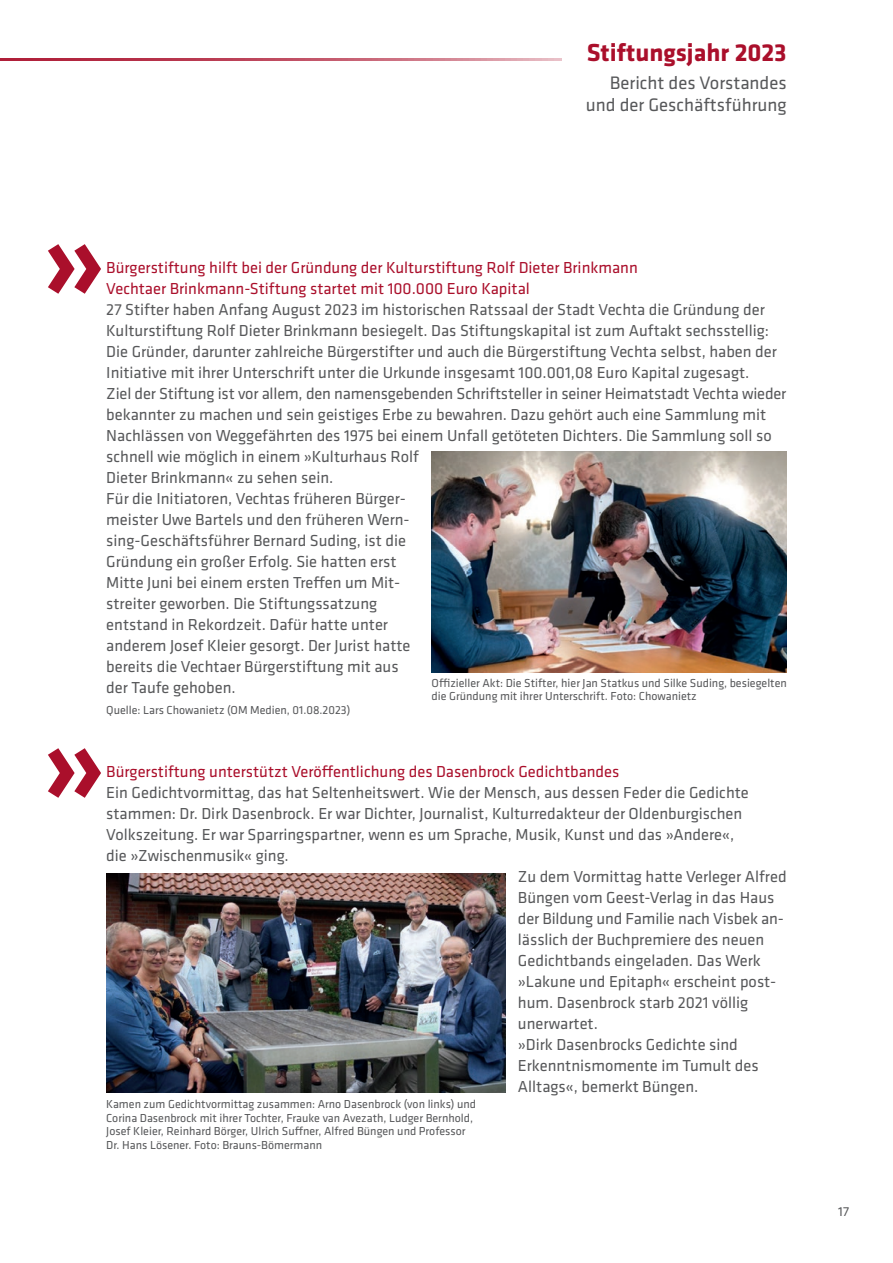
<style>
.page{position:relative;width:893px;height:1263px;background:#fff}
.page>*{position:absolute;margin:0;border:0;box-sizing:border-box;transform-origin:0 0}
.t1{font:700 25.5px "Klavika";color:#aa0f2b}
.t2{font:18.75px/21.8px "Klavika";color:#57585a;text-align:right}
.t3{font:16.5px/21px "Klavika";color:#57585a}
.t4{font:16.5px/21px "Klavika";color:#aa0f2b}
.t5{font:13.5px "Klavika";color:#57585a}
.t6{font:12px/13.5px "Klavika";color:#57585a}
</style>
<div class="page">
<hr style="left:0;top:59px;width:561px;height:2px;background:#aa0f2b">
<img style="left:431px;top:452px;width:356px;height:220px">
<img style="left:106px;top:873px;width:399px;height:219px">
<svg style="left:48px;top:244px;width:53px;height:50px"></svg>
<svg style="left:48px;top:748px;width:53px;height:50px"></svg>
<h1 class="t1" style="left:587px;top:34px;width:201px">Stiftungsjahr 2023</h1>
<p class="t2" style="left:586px;top:71px;width:202px">Bericht des Vorstandes und der Geschäftsführung</p>
<p class="t4" style="left:106px;top:257px;width:533px">Bürgerstiftung hilft bei der Gründung der Kulturstiftung Rolf Dieter Brinkmann<br>Vechtaer Brinkmann-Stiftung startet mit 100.000 Euro Kapital</p>
<p class="t3" style="left:106px;top:299px;width:681px">27 Stifter haben Anfang August 2023 im historischen Ratssaal der Stadt Vechta die Gründung der Kulturstiftung Rolf Dieter Brinkmann besiegelt. Das Stiftungskapital ist zum Auftakt sechsstellig:<br>Die Gründer, darunter zahlreiche Bürgerstifter und auch die Bürgerstiftung Vechta selbst, haben der Initiative mit ihrer Unterschrift unter die Urkunde insgesamt 100.001,08 Euro Kapital zugesagt.<br>Ziel der Stiftung ist vor allem, den namensgebenden Schriftsteller in seiner Heimatstadt Vechta wieder bekannter zu machen und sein geistiges Erbe zu bewahren. Dazu gehört auch eine Sammlung mit Nachlässen von Weggefährten des 1975 bei einem Unfall getöteten Dichters. Die Sammlung soll so schnell wie möglich in einem »Kulturhaus Rolf<br>Dieter Brinkmann« zu sehen sein.<br>Für die Initiatoren, Vechtas früheren Bürger-<br>meister Uwe Bartels und den früheren Wern-<br>sing-Geschäftsführer Bernard Suding, ist die<br>Gründung ein großer Erfolg. Sie hatten erst<br>Mitte Juni bei einem ersten Treffen um Mit-<br>streiter geworben. Die Stiftungssatzung<br>entstand in Rekordzeit. Dafür hatte unter<br>anderem Josef Kleier gesorgt. Der Jurist hatte<br>bereits die Vechtaer Bürgerstiftung mit aus<br>der Taufe gehoben.</p>
<p class="t6" style="left:106px;top:703px;width:246px">Quelle: Lars Chowanietz (OM Medien, 01.08.2023)</p>
<p class="t6" style="left:432px;top:675px;width:357px">Offizieller Akt: Die Stifter, hier Jan Statkus und Silke Suding, besiegelten die Gründung mit ihrer Unterschrift. Foto: Chowanietz</p>
<p class="t4" style="left:106px;top:761px;width:515px">Bürgerstiftung unterstützt Veröffentlichung des Dasenbrock Gedichtbandes</p>
<p class="t3" style="left:106px;top:782px;width:644px">Ein Gedichtvormittag, das hat Seltenheitswert. Wie der Mensch, aus dessen Feder die Gedichte</p>
<p class="t3" style="left:106px;top:803px;width:637px">stammen: Dr. Dirk Dasenbrock. Er war Dichter, Journalist, Kulturredakteur der Oldenburgischen</p>
<p class="t3" style="left:106px;top:824px;width:629px">Volkszeitung. Er war Sparringspartner, wenn es um Sprache, Musik, Kunst und das »Andere«,</p>
<p class="t3" style="left:106px;top:845px;width:184px">die »Zwischenmusik« ging.</p>
<p class="t3" style="left:518px;top:866px;width:270px">Zu dem Vormittag hatte Verleger Alfred</p>
<p class="t3" style="left:518px;top:887px;width:258px">Büngen vom Geest-Verlag in das Haus</p>
<p class="t3" style="left:518px;top:908px;width:265px">der Bildung und Familie nach Visbek an‑</p>
<p class="t3" style="left:518px;top:929px;width:248px">lässlich der Buchpremiere des neuen</p>
<p class="t3" style="left:518px;top:950px;width:244px">Gedichtbands eingeladen. Das Werk</p>
<p class="t3" style="left:518px;top:971px;width:258px">»Lakune und Epitaph« erscheint post-</p>
<p class="t3" style="left:518px;top:992px;width:232px">hum. Dasenbrock starb 2021 völlig</p>
<p class="t3" style="left:518px;top:1013px;width:82px">unerwartet.</p>
<p class="t3" style="left:518px;top:1034px;width:221px">»Dirk Dasenbrocks Gedichte sind</p>
<p class="t3" style="left:518px;top:1055px;width:242px">Erkenntnismomente im Tumult des</p>
<p class="t3" style="left:518px;top:1076px;width:182px">Alltags«, bemerkt Büngen.</p>
<p class="t6" style="left:106px;top:1097px;width:371px">Kamen zum Gedichtvormittag zusammen: Arno Dasenbrock (von links) und Corina Dasenbrock mit ihrer Tochter, Frauke van Avezath, Ludger Bernhold, Josef Kleier, Reinhard Börger, Ulrich Suffner, Alfred Büngen und Professor Dr. Hans Lösener. Foto: Brauns-Bömermann</p>
<p class="t5" style="left:838px;top:1202px;width:12px">17</p>
</div>
